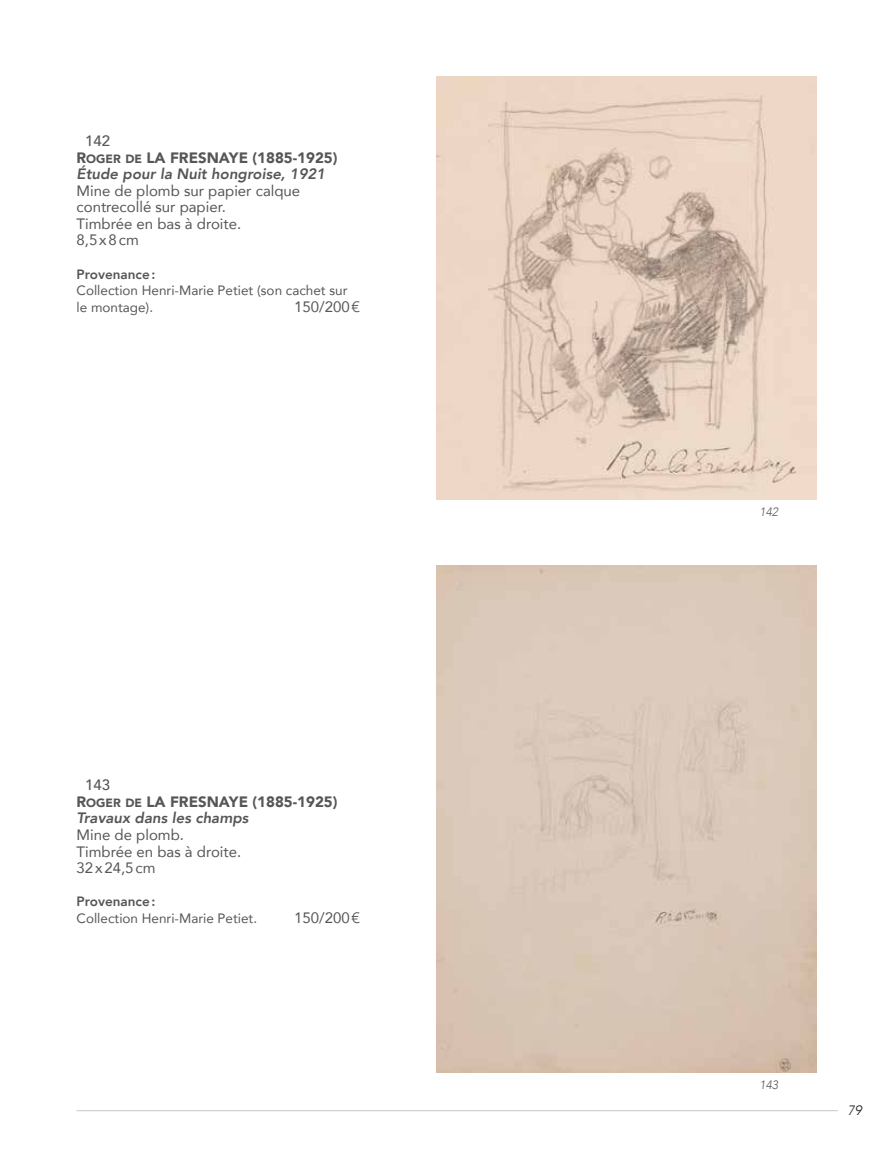
<style>
.page{position:relative;width:893px;height:1149px;background:#fff}
.page>*{position:absolute;margin:0;border:0;box-sizing:border-box;transform-origin:0 0}
.t1{font:15px/16.5px "Avenir";color:#565655}
.t2{font:15px "Avenir Black SC800";color:#565655}
.t3{font:italic 800 15px "Avenir";color:#565655}
.t4{font:15px "Avenir";color:#575555}
.t5{font:500 15px "Avenir";color:#565655}
.t6{font:13.5px/16.5px "Avenir";color:#565655}
.t7{font:800 13.5px "Avenir";color:#565655}
.t8{font:italic 300 13.5px "Avenir";color:#181716}
.t9{font:italic 300 12px "Avenir";color:#565655}
.s1{font-size:12px}
</style>
<div class="page">
<hr style="left:77px;top:1109px;width:761px;height:1px;background:#c5c6c6">
<img style="left:437px;top:565px;width:379px;height:506px">
<img style="left:437px;top:77px;width:379px;height:422px">
<p class="t5" style="left:85px;top:128px;width:27px">142</p>
<p class="t2" style="left:77px;top:145px;width:114px">R<span class="s1">OGER DE</span> LA FRESNA</p>
<p class="t2" style="left:229px;top:145px;width:110px">YE (1885-1925)</p>
<p class="t3" style="left:77px;top:165px;width:250px">Étude pour la Nuit hongroise, 1921</p>
<p class="t1" style="left:77px;top:182px;width:225px">Mine de plomb sur papier calque contrecollé sur papier.<br>Timbrée en bas à droite.<br>8,5x8cm</p>
<p class="t7" style="left:77px;top:263px;width:80px">Provenance:</p>
<p class="t6" style="left:77px;top:281px;width:272px">Collection Henri-Marie Petiet (son cachet sur le montage).</p>
<p class="t4" style="left:294px;top:294px;width:68px">150/200€</p>
<p class="t5" style="left:85px;top:772px;width:27px">143</p>
<p class="t2" style="left:77px;top:788px;width:114px">R<span class="s1">OGER DE</span> LA FRESNA</p>
<p class="t2" style="left:229px;top:788px;width:110px">YE (1885-1925)</p>
<p class="t3" style="left:77px;top:809px;width:173px">Travaux dans les champs</p>
<p class="t1" style="left:77px;top:825px;width:166px">Mine de plomb.<br>Timbrée en bas à droite.<br>32x24,5cm</p>
<p class="t7" style="left:77px;top:890px;width:80px">Provenance:</p>
<p class="t6" style="left:77px;top:908px;width:182px">Collection Henri-Marie Petiet.</p>
<p class="t4" style="left:294px;top:905px;width:68px">150/200€</p>
<p class="t9" style="left:759px;top:504px;width:20px">142</p>
<p class="t9" style="left:759px;top:1077px;width:20px">143</p>
<p class="t8" style="left:848px;top:1102px;width:16px">79</p>
</div>
